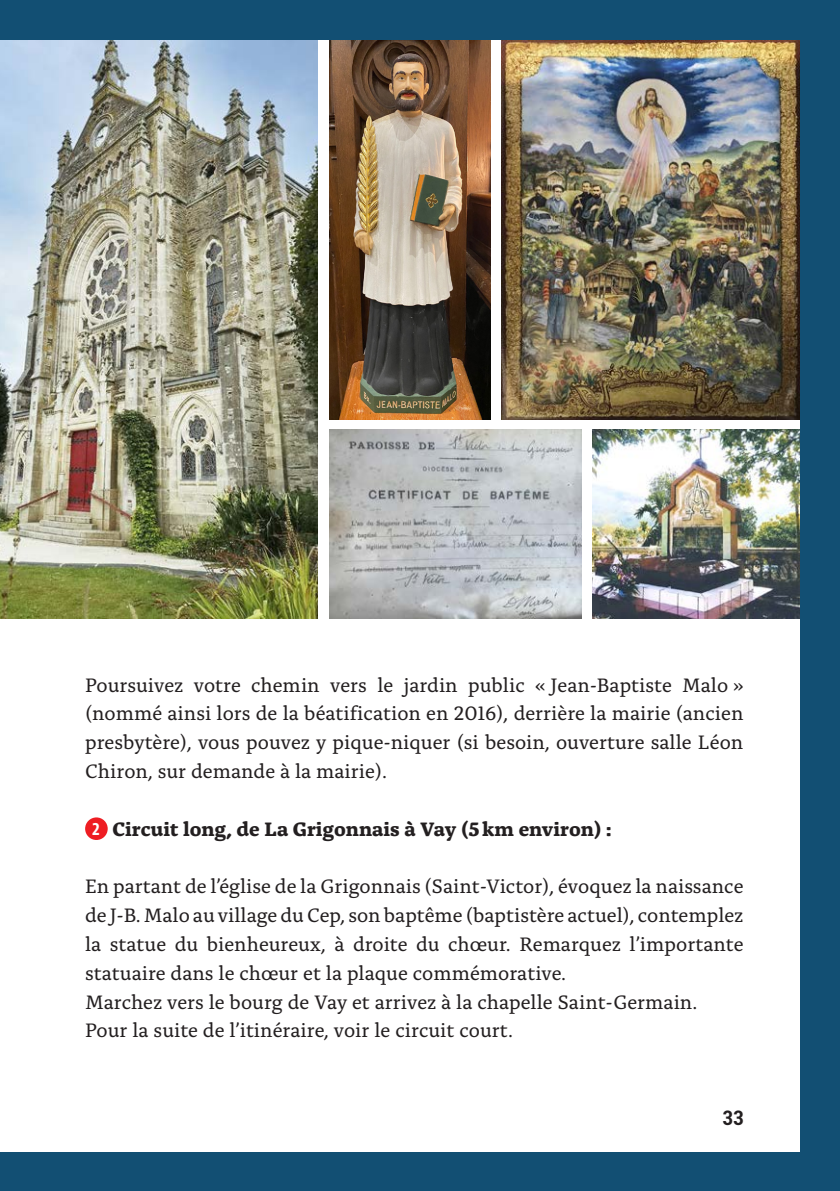
<style>
.page{position:relative;width:840px;height:1191px;background:#fff}
.page>*{position:absolute;margin:0;border:0;box-sizing:border-box;transform-origin:0 0}
.texte_courant_sans_espace_après{font:20.4px/28.8px "Alda OTCEV";color:#231f20;text-align:justify}
.texte_courant{font:20.4px/28.8px "Alda OTCEV";color:#231f20;text-align:justify}
.texte_courant-2{font:700 20.4px "Alda OTCEV";color:#231f20}
.t1{font:700 condensed 20px "Roboto";color:#231f20}
.s1{font-family:"Myriad Pro";font-stretch:condensed;font-size:18.4px;color:#fff}
</style>
<div class="page">
<div style="left:85px;top:817px;width:23px;height:23px;background:#ee1d23;border-radius:50%"></div>
<img style="left:329px;top:429px;width:251px;height:189px">
<img style="left:592px;top:429px;width:207px;height:189px">
<img style="left:329px;top:40px;width:161px;height:380px">
<img style="left:501px;top:40px;width:298px;height:380px">
<img style="left:0;top:40px;width:317px;height:578px">
<div style="left:0;top:0;width:839px;height:40px;background:#124f73"></div>
<div style="left:0;top:1152px;width:839px;height:39px;background:#124f73"></div>
<div style="left:799px;top:0;width:40px;height:1191px;background:#124f73"></div>
<p class="texte_courant" style="left:85px;top:669px;width:659px">Poursuivez votre chemin vers le jardin public « Jean-Baptiste Malo » (nommé ainsi lors de la béatification en 2016), derrière la mairie (ancien presbytère), vous pouvez y pique-niquer (si besoin, ouverture salle Léon Chiron, sur demande à la mairie).</p>
<p class="texte_courant-2" style="left:92px;top:812px;width:520px"><span class="s1">2</span> Circuit long, de La Grigonnais à Vay (5km environ) :</p>
<p class="texte_courant_sans_espace_après" style="left:85px;top:870px;width:659px">En partant de l’église de la Grigonnais (Saint-Victor), évoquez la naissance de J-B. Malo au village du Cep, son baptême (baptistère actuel), contemplez la statue du bienheureux, à droite du chœur. Remarquez l’importante statuaire dans le chœur et la plaque commémorative.</p>
<p class="texte_courant_sans_espace_après" style="left:85px;top:985px;width:613px">Marchez vers le bourg de Vay et arrivez à la chapelle Saint-Germain.</p>
<p class="texte_courant_sans_espace_après" style="left:85px;top:1014px;width:429px">Pour la suite de l’itinéraire, voir le circuit court.</p>
<p class="t1" style="left:722px;top:1104px;width:22px">33</p>
</div>
